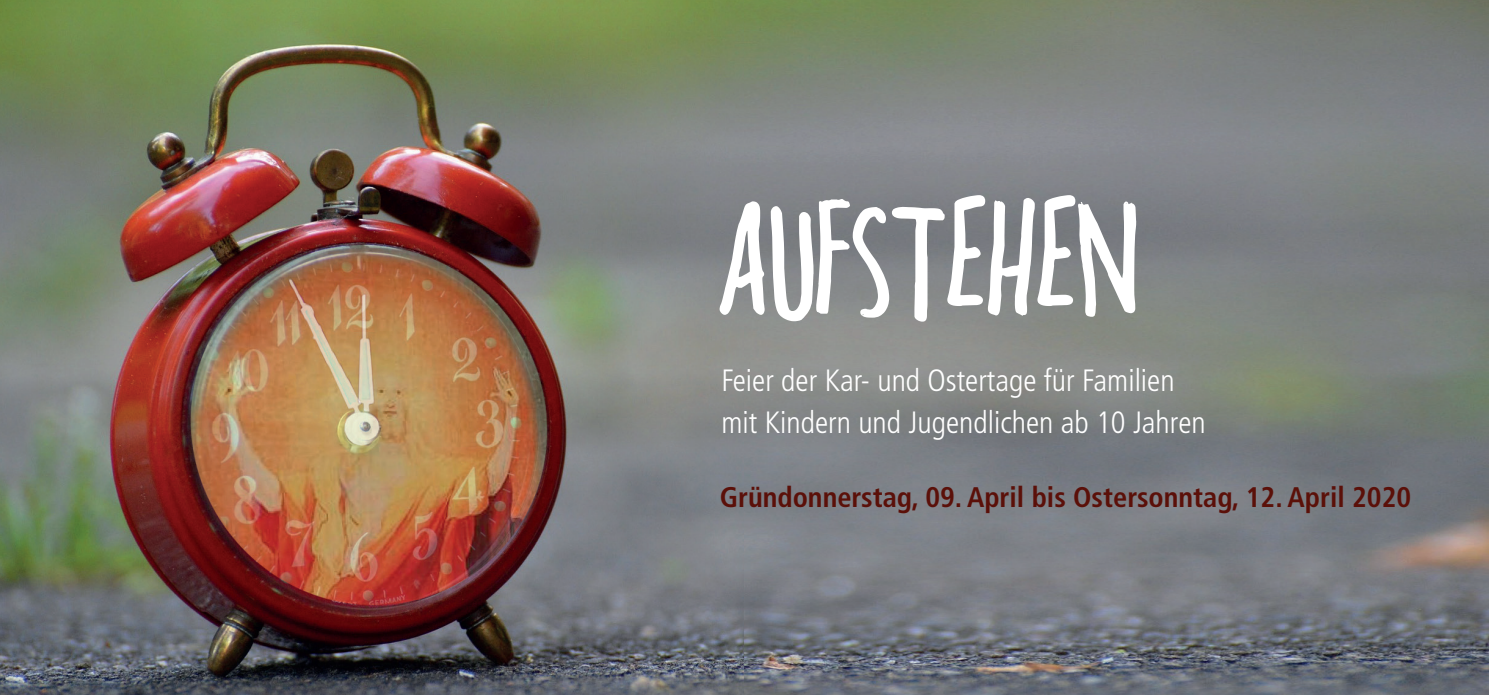
<style>
.page{position:relative;width:1489px;height:695px;background:#fff}
.page>*{position:absolute;margin:0;border:0;box-sizing:border-box;transform-origin:0 0}
.t1{font:128px "hectic";color:#fff}
.t2{font:300 condensed 30.75px/42px "Frutiger LT Pro";color:#fff}
.t3{font:700 condensed 28.25px "Frutiger LT Pro";color:#5b1009}
</style>
<div class="page">
<img style="left:0;top:0;width:745px;height:694px">
<img style="left:745px;top:0;width:743px;height:694px">
<h1 class="t1" style="left:705px;top:195px;width:433px">AUFSTEHEN</h1>
<p class="t2" style="left:721px;top:359px;width:486px">Feier der Kar- und Ostertage für Familien mit Kindern und Jugendlichen ab 10 Jahren</p>
<p class="t3" style="left:719px;top:480px;width:693px">Gründonnerstag, 09. April bis Ostersonntag, 12. April 2020</p>
</div>
